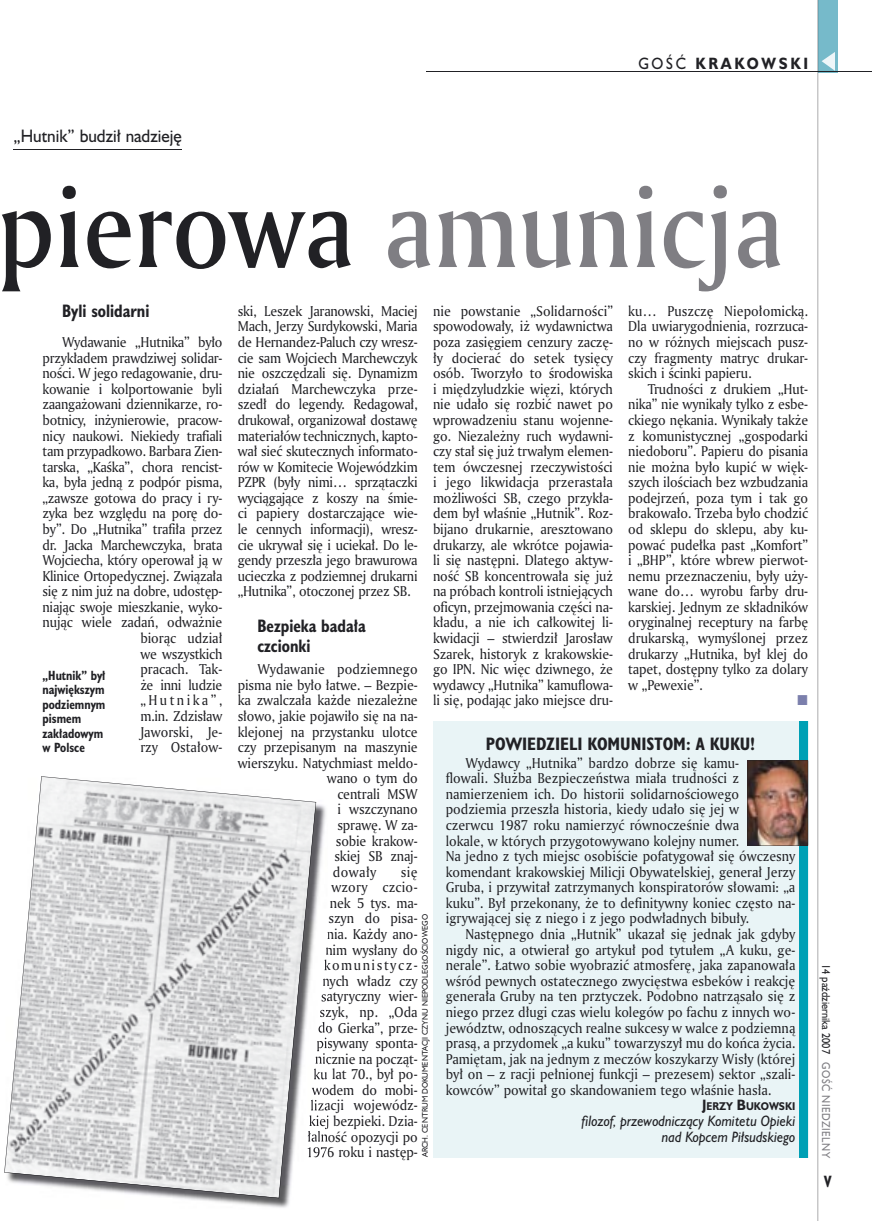
<style>
.page{position:relative;width:872px;height:1221px;background:#fff}
.page>*{position:absolute;margin:0;border:0;box-sizing:border-box;transform-origin:0 0}
.t1{font:108px "Amerigo Md PL";color:#7f7e83;scale:.9 1}
.t2{font:700 16.5px/19.8px "Humanst 521 Cn PL";color:#212125;scale:.94 1}
.t3{font:700 16.5px "Humanst 521 Cn PL";color:#212125}
.t4{font:16.5px "Humanst 521 PL";color:#212125;scale:.94 1}
.t5{font:700 15px "Humanst 521 PL";letter-spacing:.2em;color:#212125;scale:.9 1}
.t6{font:700 15px "Humanst 521 Cn PL";color:#212125;scale:.94 1}
.t7{font:13.8px/15.6px "Amerigo PL";letter-spacing:-.01em;color:#212125;text-align:justify;scale:.94 1}
.t8{font:italic 13.8px/15.6px "Humanst 521 PL";color:#212125;text-align:right;scale:.92 1}
.t9{font:13.8px "Amerigo PL";letter-spacing:.01em;color:#212125;scale:.94 1}
.t10{font:700 12.3px/14.4px "Humanst 521 Cn PL";color:#212125;scale:.94 1}
.t11{font:10.5px "Humanst 521 PL";color:#212125;scale:.9 1}
.t12{font:10.5px "Humanst 521 PL";letter-spacing:.05em;color:#7f7e83;scale:.9 1}
.t13{font:700 10.35px "Humanst 521 PL";color:#212125;scale:.9 1}
.t14{font:7.5px "Humanst 521 PL";color:#212125;scale:.94 1}
.s1{font-weight:400}
.s2{color:#212125}
.s3{font-size:13.8px}
</style>
<div class="page">
<div style="left:818px;top:0;width:19px;height:72px;background:#76baca"></div>
<svg style="left:821px;top:52px;width:14px;height:19px"></svg>
<hr style="left:425px;top:72px;width:447px;height:1px;background:#212125">
<hr style="left:817px;top:0;width:1px;height:1220px;background:#212125">
<hr style="left:13px;top:149px;width:169px;height:1px;background:#212125">
<div style="left:433px;top:721px;width:375px;height:435px;background:#e9f4f6"></div>
<div style="left:799px;top:721px;width:9px;height:435px;background:#00a0b5"></div>
<img style="left:747px;top:760px;width:61px;height:85px">
<img style="left:179px;top:802px;width:148px;height:406px">
<svg style="left:326px;top:928px;width:2px;height:29px"></svg>
<img style="left:324px;top:959px;width:3px;height:14px">
<svg style="left:323px;top:975px;width:4px;height:13px"></svg>
<img style="left:322px;top:990px;width:5px;height:14px">
<svg style="left:320px;top:1006px;width:7px;height:13px"></svg>
<img style="left:318px;top:1021px;width:9px;height:14px">
<img style="left:317px;top:1037px;width:10px;height:14px">
<svg style="left:316px;top:1053px;width:11px;height:13px"></svg>
<img style="left:316px;top:1068px;width:11px;height:14px">
<img style="left:316px;top:1084px;width:11px;height:10px">
<img style="left:316px;top:1099px;width:11px;height:14px">
<img style="left:316px;top:1115px;width:11px;height:13px">
<img style="left:316px;top:1130px;width:11px;height:14px">
<img style="left:316px;top:1146px;width:11px;height:14px">
<svg style="left:4px;top:776px;width:312px;height:422px"></svg>
<p class="t5" style="left:638px;top:53px;width:190px"><span class="s1">GOŚĆ</span> KRAKOWSKI</p>
<p class="t4" style="left:13px;top:124px;width:181px">„Hutnik” budził nadzieję</p>
<h1 class="t1" style="left:-2px;top:156px;width:874px"><span class="s2">pierowa</span> amunicja</h1>
<p class="t2" style="left:62px;top:300px;width:94px">Byli solidarni</p>
<p class="t7" style="left:43px;top:334px;width:193px;text-align:right">Wydawanie „Hutnika” było przykładem prawdziwej solidar&shy;ności. W jego redagowanie, dru&shy;kowanie i kolportowanie byli zaangażowani dziennikarze, ro&shy;botnicy, inżynierowie, pracow&shy;nicy naukowi. Niekiedy trafiali tam przypadkowo. Barbara Zien&shy;tarska, „Kaśka”, chora rencist&shy;ka, była jedną z podpór pisma, „zawsze gotowa do pracy i ry&shy;zyka bez względu na porę do&shy;by”. Do „Hutnika” trafiła przez dr. Jacka Marchewczyka, brata<br>Wojciecha, który operował ją w<br>Klinice Ortopedycznej. Związała się z nim już na dobre, udostęp&shy;niając swoje mieszkanie, wyko&shy;nując wiele zadań, odważnie biorąc udział<br>we wszystkich<br>pracach. Tak-<br>że inni ludzie<br>„Hutnika”,<br>m.in. Zdzisław<br>Jaworski, Je-<br>rzy Ostałow-</p>
<p class="t10" style="left:43px;top:668px;width:69px">„Hutnik” był największym podziemnym pismem zakładowym w Polsce</p>
<p class="t7" style="left:433px;top:303px;width:193px">nie powstanie „Solidarności” spowodowały, iż wydawnictwa poza zasięgiem cenzury zaczę&shy;ły docierać do setek tysięcy osób. Tworzyło to środowiska i międzyludzkie więzi, których nie udało się rozbić nawet po wprowadzeniu stanu wojenne&shy;go. Niezależny ruch wydawni&shy;czy stał się już trwałym elemen&shy;tem ówczesnej rzeczywistości i jego likwidacja przerastała możliwości SB, czego przykła&shy;dem był właśnie „Hutnik”. Roz&shy;bijano drukarnie, aresztowano drukarzy, ale wkrótce pojawia&shy;li się następni. Dlatego aktyw&shy;ność SB koncentrowała się już na próbach kontroli istniejących oficyn, przejmowania części na&shy;kładu, a nie ich całkowitej li&shy;kwidacji – stwierdził Jarosław Szarek, historyk z krakowskie&shy;go IPN. Nic więc dziwnego, że wydawcy „Hutnika” kamuflowa&shy;li się, podając jako miejsce dru-</p>
<p class="t7" style="left:628px;top:303px;width:193px">ku… Puszczę Niepołomicką.<br>Dla uwiarygodnienia, rozrzuca&shy;no w różnych miejscach pusz&shy;czy fragmenty matryc drukar&shy;skich i ścinki papieru.</p>
<p class="t7" style="left:238px;top:303px;width:193px">ski, Leszek Jaranowski, Maciej Mach, Jerzy Surdykowski, Maria de Hernandez-Paluch czy wresz&shy;cie sam Wojciech Marchewczyk nie oszczędzali się. Dynamizm działań Marchewczyka prze&shy;szedł do legendy. Redagował, drukował, organizował dostawę materiałów technicznych, kapto&shy;wał sieć skutecznych informato&shy;rów w Komitecie Wojewódzkim PZPR (były nimi… sprzątaczki wyciągające z koszy na śmie&shy;ci papiery dostarczające wie&shy;le cennych informacji), wresz&shy;cie ukrywał się i uciekał. Do le&shy;gendy przeszła jego brawurowa ucieczka z podziemnej drukarni „Hutnika”, otoczonej przez SB.</p>
<p class="t2" style="left:257px;top:615px;width:117px">Bezpieka badała czcionki</p>
<p class="t9" style="left:257px;top:660px;width:172px">Wydawanie podziemnego</p>
<p class="t7" style="left:238px;top:676px;width:193px">pisma nie było łatwe. – Bezpie-</p>
<p class="t7" style="left:238px;top:692px;width:193px">ka zwalczała każde niezależne</p>
<p class="t7" style="left:238px;top:707px;width:193px">słowo, jakie pojawiło się na na-</p>
<p class="t7" style="left:238px;top:723px;width:193px">klejonej na przystanku ulotce</p>
<p class="t7" style="left:238px;top:739px;width:193px">czy przepisanym na maszynie</p>
<p class="t7" style="left:238px;top:754px;width:193px">wierszyku. Natychmiast meldo-</p>
<p class="t7" style="left:327px;top:770px;width:98px">wano o tym do</p>
<p class="t7" style="left:337px;top:785px;width:87px">centrali MSW</p>
<p class="t7" style="left:337px;top:801px;width:87px">i wszczynano</p>
<p class="t7" style="left:337px;top:816px;width:87px">sprawę. W za-</p>
<p class="t7" style="left:336px;top:832px;width:88px">sobie krakow-</p>
<p class="t7" style="left:334px;top:848px;width:90px">skiej SB znaj-</p>
<p class="t7" style="left:333px;top:863px;width:48px">dowały</p>
<p class="t7" style="left:628px;top:380px;width:193px;text-indent:20px">Trudności z drukiem „Hut&shy;nika” nie wynikały tylko z esbe&shy;ckiego nękania. Wynikały także z komunistycznej „gospodarki niedoboru”. Papieru do pisania nie można było kupić w więk&shy;szych ilościach bez wzbudzania podejrzeń, poza tym i tak go brakowało. Trzeba było chodzić od sklepu do sklepu, aby ku&shy;pować pudełka past „Komfort” i „BHP”, które wbrew pierwot&shy;nemu przeznaczeniu, były uży&shy;wane do… wyrobu farby dru&shy;karskiej. Jednym ze składników oryginalnej receptury na farbę drukarską, wymyślonej przez drukarzy „Hutnika, był klej do tapet, dostępny tylko za dolary w „Pewexie”.</p>
<p class="t3" style="left:486px;top:732px;width:271px">POWIEDZIELI KOMUNISTOM: A KUKU!</p>
<p class="t7" style="left:446px;top:754px;width:373px;text-align:left;text-indent:20px">Wydawcy „Hutnika” bardzo dobrze się kamu-<br>flowali. Służba Bezpieczeństwa miała trudności z namierzeniem ich. Do historii solidarnościowego podziemia przeszła historia, kiedy udało się jej w<br>czerwcu 1987 roku namierzyć równocześnie dwa<br>lokale, w których przygotowywano kolejny numer.<br>Na jedno z tych miejsc osobiście pofatygował się ówczesny komendant krakowskiej Milicji Obywatelskiej, generał Jerzy Gruba, i przywitał zatrzymanych konspiratorów słowami: „a kuku”. Był przekonany, że to definitywny koniec często na&shy;igrywającej się z niego i z jego podwładnych bibuły.</p>
<p class="t7" style="left:446px;top:925px;width:373px;text-indent:20px">Następnego dnia „Hutnik” ukazał się jednak jak gdyby nigdy nic, a otwierał go artykuł pod tytułem „A kuku, ge&shy;nerale”. Łatwo sobie wyobrazić atmosferę, jaka zapanowała wśród pewnych ostatecznego zwycięstwa esbeków i reakcję generała Gruby na ten prztyczek. Podobno natrząsało się z niego przez długi czas wielu kolegów po fachu z innych wo&shy;jewództw, odnoszących realne sukcesy w walce z podziemną prasą, a przydomek „a kuku” towarzyszył mu do końca życia.<br>Pamiętam, jak na jednym z meczów koszykarzy Wisły (której był on – z racji pełnionej funkcji – prezesem) sektor „szali&shy;kowców” powitał go skandowaniem tego właśnie hasła.</p>
<p class="t13" style="left:702px;top:1099px;width:105px"><span class="s3">J</span>ERZY <span class="s3">B</span>UKOWSKI</p>
<p class="t8" style="left:582px;top:1112px;width:233px">filozof, przewodniczący Komitetu Opieki nad Kopcem Piłsudskiego</p>
<p class="t7" style="left:306px;top:863px;width:120px;text-align:right">się<br>wzory czcio-<br>nek 5 tys. ma&shy;szyn do pisa&shy;nia. Każdy ano&shy;nim wysłany do komunistycz&shy;nych władz czy satyryczny wier&shy;szyk, np. „Oda do Gierka”, prze&shy;pisywany sponta&shy;nicznie na począt&shy;ku lat 70., był po&shy;wodem do mobi&shy;lizacji wojewódz&shy;kiej bezpieki. Dzia&shy;łalność opozycji po<br>1976 roku i następ-</p>
<p class="t14" style="left:420px;top:1156px;width:260px;rotate:-90deg">ARCH. CENTRUM DOKUMENTACJI CZYNU NIEPODLEGŁOŚCIOWEGO</p>
<p class="t11" style="left:833px;top:964px;width:101px;rotate:90deg">14 października 2007</p>
<p class="t12" style="left:833px;top:1062px;width:108px;rotate:90deg">GOŚĆ NIEDZIELNY</p>
<p class="t6" style="left:824px;top:1171px;width:9px">V</p>
</div>
